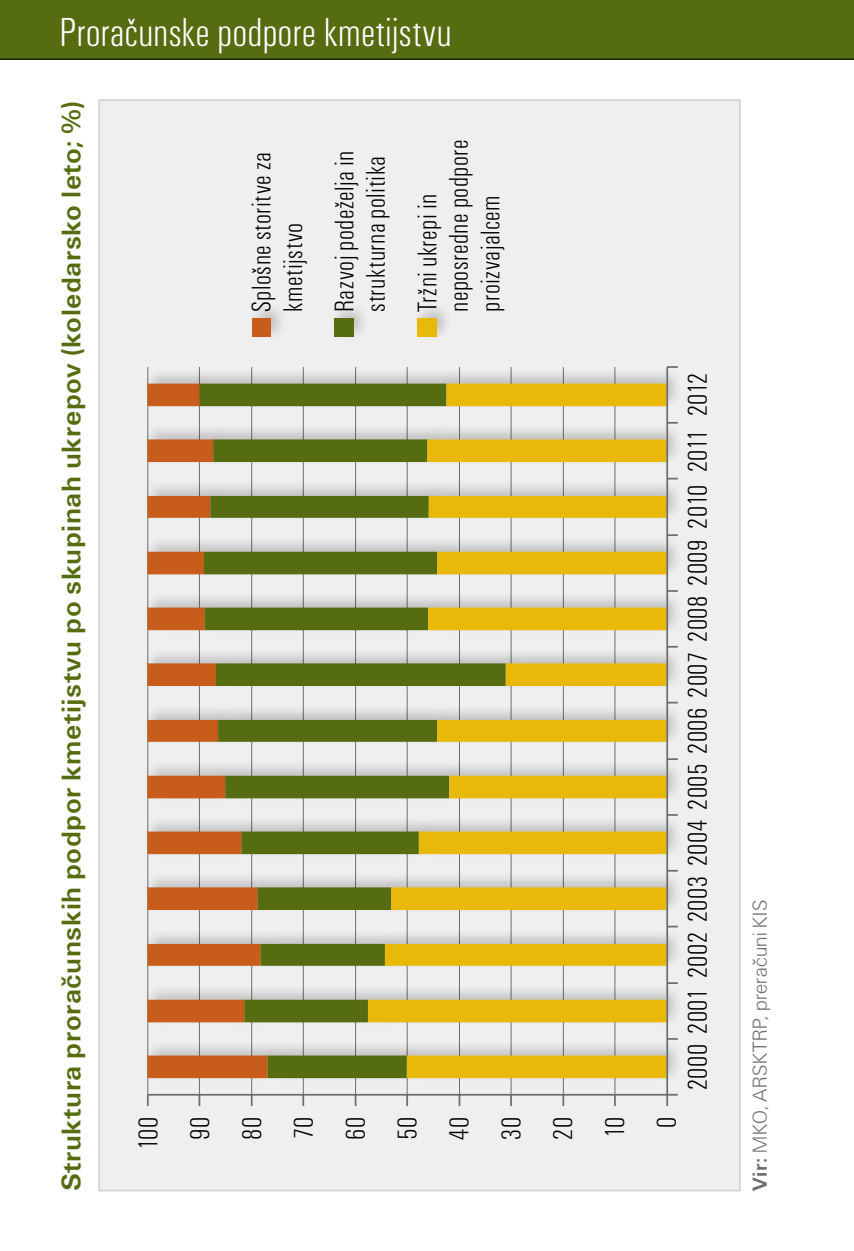
<style>
.page{position:relative;width:854px;height:1251px;background:#fff}
.page>*{position:absolute;margin:0;border:0;box-sizing:border-box;transform-origin:0 0}
.t1{font:42px "U001 DEE Ligh Cond";color:#fff}
.t2{font:28px/51.8px "U001 DEE Ligh Cond";letter-spacing:.015em;color:#000}
.t3{font:700 28px "U001 TEE";letter-spacing:.02em;color:#566c11}
.t4{font:21px "U001 DEE Ligh";letter-spacing:.025em;color:#6d6e71}
.s1{font-family:"U001 TEE";font-weight:700}
</style>
<div class="page">
<div style="left:0;top:0;width:853px;height:59px;background:#566c11"></div>
<hr style="left:0;top:59px;width:853px;height:1px;background:#000">
<div style="left:98px;top:99px;width:642px;height:1092px;background:#efeff0;border:2px solid #d1d3d4"></div>
<hr style="left:147px;top:367px;width:1px;height:727px;background:#6d6e71">
<hr style="left:199px;top:367px;width:1px;height:727px;background:#6d6e71">
<hr style="left:251px;top:367px;width:1px;height:727px;background:#6d6e71">
<hr style="left:302px;top:367px;width:2px;height:727px;background:#6d6e71">
<hr style="left:355px;top:367px;width:1px;height:727px;background:#6d6e71">
<hr style="left:406px;top:367px;width:1px;height:727px;background:#6d6e71">
<hr style="left:458px;top:367px;width:2px;height:727px;background:#6d6e71">
<hr style="left:510px;top:367px;width:1px;height:727px;background:#6d6e71">
<hr style="left:562px;top:367px;width:1px;height:727px;background:#6d6e71">
<hr style="left:614px;top:367px;width:1px;height:727px;background:#6d6e71">
<div style="left:142px;top:366px;width:141px;height:716px;background:#000;opacity:.2"></div>
<svg style="left:147px;top:383px;width:48px;height:694px"></svg>
<div style="left:247px;top:302px;width:41px;height:40px;background:#000;opacity:.2"></div>
<div style="left:252px;top:318px;width:19px;height:19px;background:#c85c1a"></div>
<div style="left:329px;top:302px;width:40px;height:40px;background:#000;opacity:.2"></div>
<div style="left:334px;top:318px;width:19px;height:19px;background:#566c11"></div>
<div style="left:412px;top:302px;width:41px;height:40px;background:#000;opacity:.2"></div>
<div style="left:417px;top:318px;width:19px;height:19px;background:#e8b909"></div>
<div style="left:195px;top:366px;width:327px;height:716px;background:#000;opacity:.2"></div>
<svg style="left:200px;top:383px;width:163px;height:694px"></svg>
<div style="left:363px;top:366px;width:320px;height:716px;background:#000;opacity:.2"></div>
<svg style="left:368px;top:383px;width:298px;height:694px"></svg>
<hr style="left:148px;top:1093px;width:519px;height:2px;background:#6d6e71">
<svg style="left:147px;top:1094px;width:2px;height:11px"></svg>
<svg style="left:198px;top:1095px;width:2px;height:10px"></svg>
<svg style="left:302px;top:1095px;width:2px;height:10px"></svg>
<svg style="left:354px;top:1095px;width:2px;height:10px"></svg>
<svg style="left:406px;top:1095px;width:2px;height:10px"></svg>
<svg style="left:458px;top:1095px;width:2px;height:10px"></svg>
<svg style="left:562px;top:1095px;width:2px;height:10px"></svg>
<hr style="left:666px;top:367px;width:2px;height:727px;background:#6d6e71">
<svg style="left:667px;top:366px;width:10px;height:2px"></svg>
<svg style="left:668px;top:477px;width:9px;height:2px"></svg>
<svg style="left:668px;top:534px;width:9px;height:2px"></svg>
<svg style="left:668px;top:645px;width:9px;height:2px"></svg>
<svg style="left:668px;top:701px;width:9px;height:2px"></svg>
<svg style="left:668px;top:813px;width:9px;height:2px"></svg>
<svg style="left:668px;top:869px;width:9px;height:2px"></svg>
<svg style="left:668px;top:925px;width:9px;height:2px"></svg>
<svg style="left:668px;top:1037px;width:9px;height:2px"></svg>
<svg style="left:666px;top:1093px;width:11px;height:12px"></svg>
<h1 class="t1" style="left:60px;top:9px;width:393px">Proračunske podpore kmetijstvu</h1>
<p class="t3" style="left:56px;top:1191px;width:1091px;rotate:-90deg">Struktura proračunskih podpor kmetijstvu po skupinah ukrepov (koledarsko leto; %)</p>
<p class="t2" style="left:246px;top:312px;width:161px;line-height:31.5px;rotate:-90deg">Splošne storitve za kmetijstvo</p>
<p class="t2" style="left:329px;top:312px;width:163px;line-height:31.5px;rotate:-90deg">Razvoj podeželja in strukturna politika</p>
<p class="t2" style="left:412px;top:312px;width:174px;line-height:31.5px;rotate:-90deg">Tržni ukrepi in neposredne podpore proizvajalcem</p>
<p class="t2" style="left:672px;top:1089px;width:718px;rotate:-90deg">2000 2001 2002 2003 2004 2005 2006 2007 2008 2009 2010 2011 2012</p>
<p class="t2" style="left:123px;top:1149px;width:35px;text-align:right;rotate:-90deg">100<br>90<br>80<br>70<br>60<br>50<br>40<br>30<br>20<br>10<br>0</p>
<p class="t4" style="left:748px;top:1191px;width:293px;rotate:-90deg"><span class="s1">Vir:</span> MKO, ARSKTRP, preračuni KIS</p>
</div>
